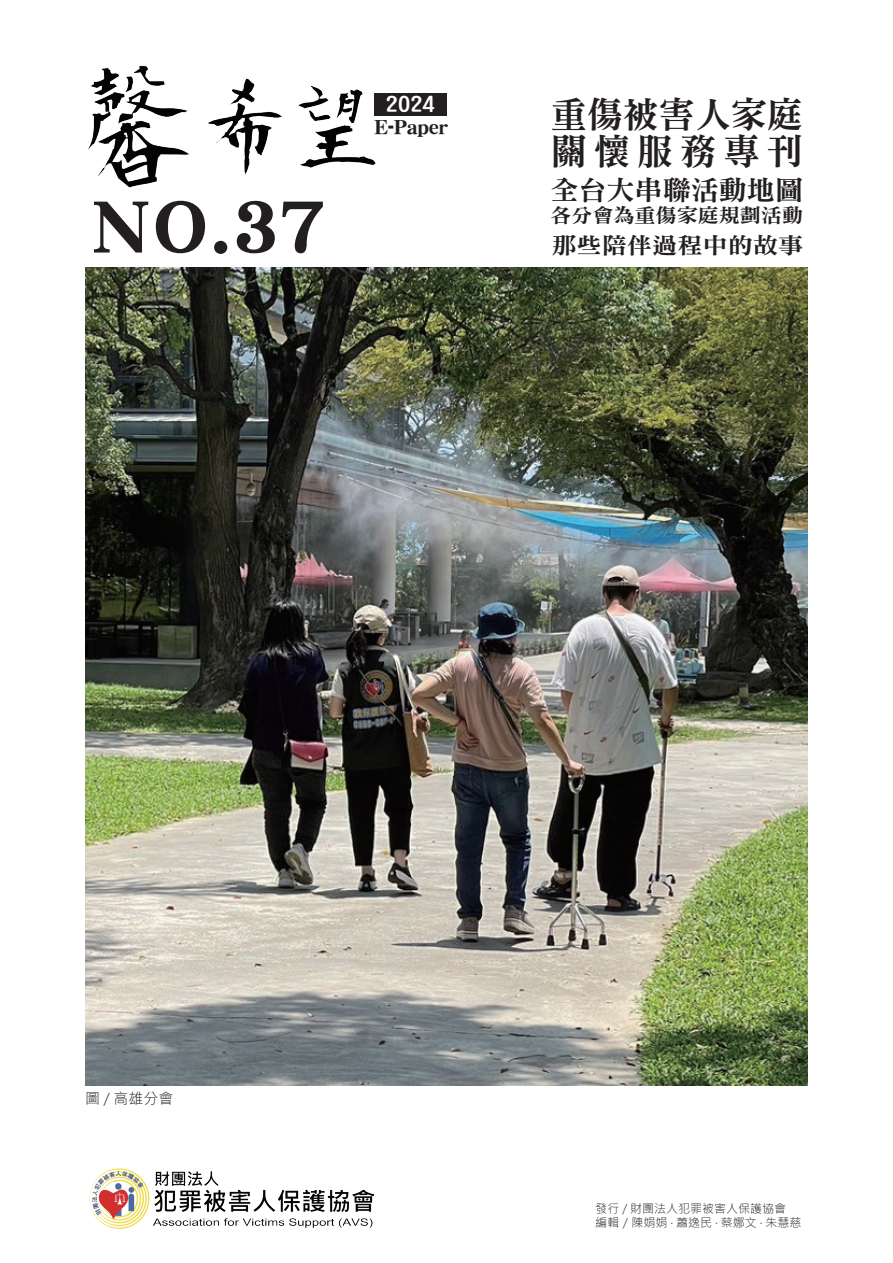
<style>
.page{position:relative;width:893px;height:1263px;background:#fff}
.page>*{position:absolute;margin:0;border:0;box-sizing:border-box;transform-origin:0 0}
.t1{font:72px "DF Kai W14 WINP BF";color:#231f20}
.t2{font:36px/37px "DFN Ming W9 WIN BF";color:#231f20}
.t3{font:27px "DFN Ming W9 WIN BF";color:#231f20;scale:1.04 1}
.t4{font:22.5px "DFN Ming W9 WIN BF";color:#231f20;scale:1.12 1}
.t5{font:21px "DF Yuan U W8 WIN BF";color:#fff;scale:1.16 1}
.t6{font:19.5px "DFN Ming W9 WIN BF";color:#231f20;scale:1.08 1}
.t7{font:19.5px "DF Yea Song W9 WINP BF";color:#231f20}
.t8{font:300 15px "Microsoft Jheng Hei";color:#231f20}
.t9{font:300 12px/14.4px "Microsoft Jheng Hei";color:#231f20}
</style>
<div class="page">
<img style="left:88px;top:66px;width:288px;height:122px">
<div style="left:374px;top:93px;width:72px;height:23px;background:#231f20"></div>
<img style="left:85px;top:268px;width:723px;height:817px">
<img style="left:89px;top:1168px;width:286px;height:61px">
<h1 class="t1" style="left:90px;top:191px;width:237px">NO.37</h1>
<h3 class="t5" style="left:386px;top:93px;width:44px">2024</h3>
<h3 class="t7" style="left:374px;top:118px;width:75px">E-Paper</h3>
<h2 class="t2" style="left:551px;top:95px;width:253px">重傷被害人家庭關懷服務專刊</h2>
<h3 class="t3" style="left:550px;top:177px;width:244px">全台大串聯活動地圖</h3>
<h3 class="t6" style="left:550px;top:205px;width:235px">各分會為重傷家庭規劃活動</h3>
<h3 class="t4" style="left:551px;top:234px;width:226px">那些陪伴過程中的故事</h3>
<p class="t8" style="left:85px;top:1089px;width:90px">圖 / 高雄分會</p>
<p class="t9" style="left:595px;top:1201px;width:208px">發行 / 財團法人犯罪被害人保護協會<br>編輯／陳娟娟 ‧ 蕭逸民 ‧ 蔡娜文 ‧ 朱慧慈</p>
</div>
